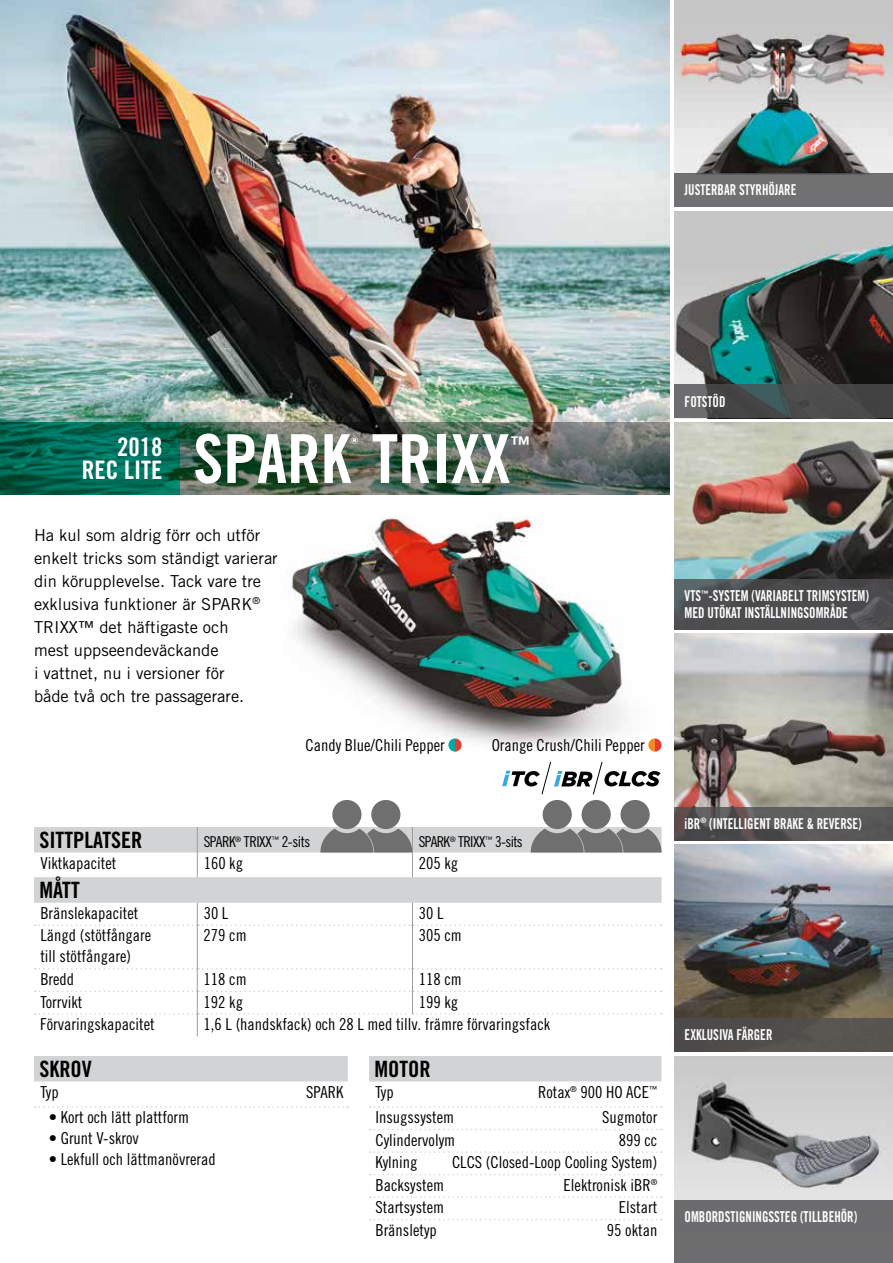
<style>
.page{position:relative;width:893px;height:1263px;background:#fff}
.page>*{position:absolute;margin:0;border:0;box-sizing:border-box;transform-origin:0 0}
.t1{font:67.5px "Trade Gothic LT Std Bd Cn 20";color:#fff}
.t2{font:25.5px "Trade Gothic LT Std Bd Cn 20";color:#fff}
.t3{font:22.5px "Trade Gothic LT Std Bd Cn 20";color:#000}
.t4{font:900 20.25px "Gotham";color:#fff}
.t5{font:20.25px "Trade Gothic LT Std Bd Cn 20";color:#fff}
.t6{font:16.5px/21px "Trade Gothic LT Std Cn 18";color:#000}
.t7{font:16.5px/23.1px "Trade Gothic LT Std";color:#000}
.t8{font:15px/16.5px "Trade Gothic LT Std Bd Cn 20";color:#fff;scale:.86 1}
.t9{font:15px "Trade Gothic LT Std Cn 18";letter-spacing:-.04em;color:#000}
</style>
<div class="page">
<img style="left:291px;top:516px;width:336px;height:231px">
<img style="left:674px;top:0;width:219px;height:173px">
<img style="left:674px;top:211px;width:219px;height:173px">
<img style="left:674px;top:422px;width:219px;height:157px">
<img style="left:674px;top:634px;width:219px;height:173px">
<img style="left:674px;top:845px;width:219px;height:173px">
<img style="left:674px;top:1056px;width:219px;height:144px">
<div style="left:674px;top:173px;width:219px;height:34px;background:#717172"></div>
<svg style="left:674px;top:384px;width:219px;height:34px;background:#4c4e4f"></svg>
<div style="left:674px;top:579px;width:219px;height:50px;background:#4e4e50"></div>
<svg style="left:674px;top:807px;width:219px;height:33px;background:#585555"></svg>
<div style="left:674px;top:1018px;width:219px;height:34px;background:#4e4e50"></div>
<div style="left:674px;top:1200px;width:219px;height:63px;background:#6c6c6e"></div>
<svg style="left:502px;top:761px;width:158px;height:34px"></svg>
<svg style="left:34px;top:827px;width:628px;height:76px;fill:#d1d3d4"></svg>
<hr style="left:412px;top:925px;width:1px;height:44px;background:#9d9d9c">
<svg style="left:197px;top:827px;width:1px;height:50px"></svg>
<svg style="left:35px;top:903px;width:627px;height:23px"></svg>
<hr style="left:197px;top:925px;width:1px;height:44px;background:#9d9d9c">
<svg style="left:35px;top:968px;width:627px;height:68px"></svg>
<div style="left:34px;top:1056px;width:628px;height:25px;background:#d1d3d4"></div>
<svg style="left:35px;top:1106px;width:313px;height:2px"></svg>
<svg style="left:370px;top:1106px;width:292px;height:2px"></svg>
<svg style="left:370px;top:1129px;width:292px;height:1px"></svg>
<svg style="left:370px;top:1151px;width:292px;height:2px"></svg>
<svg style="left:370px;top:1174px;width:292px;height:1px"></svg>
<svg style="left:370px;top:1196px;width:292px;height:2px"></svg>
<svg style="left:370px;top:1219px;width:292px;height:1px"></svg>
<div style="left:332px;top:800px;width:29px;height:29px;background:#706f6f;border-radius:50%"></div>
<div style="left:371px;top:800px;width:29px;height:29px;background:#706f6f;border-radius:50%"></div>
<svg style="left:320px;top:827px;width:93px;height:50px"></svg>
<div style="left:543px;top:800px;width:29px;height:29px;background:#706f6f;border-radius:50%"></div>
<div style="left:582px;top:800px;width:29px;height:29px;background:#706f6f;border-radius:50%"></div>
<div style="left:620px;top:800px;width:30px;height:29px;background:#706f6f;border-radius:50%"></div>
<svg style="left:531px;top:828px;width:131px;height:24px;background:#828181"></svg>
<img style="left:0;top:0;width:670px;height:422px">
<svg style="left:648px;top:738px;width:14px;height:14px"></svg>
<svg style="left:448px;top:738px;width:14px;height:14px"></svg>
<svg style="left:0;top:422px;width:180px;height:73px;background:#006853"></svg>
<img style="left:180px;top:422px;width:490px;height:73px">
<p class="t8" style="left:685px;top:182px;width:131px">JUSTERBAR STYRHÖJARE</p>
<h1 class="t1" style="left:193px;top:418px;width:319px">SPARK TRIXX</h1>
<h2 class="t2" style="left:117px;top:432px;width:47px">2018</h2>
<p class="t5" style="left:511px;top:432px;width:22px">™</p>
<h2 class="t2" style="left:82px;top:455px;width:82px">REC LITE</h2>
<p class="t4" style="left:351px;top:430px;width:9px">®</p>
<p class="t7" style="left:34px;top:523px;width:245px">Ha kul som aldrig förr och utför enkelt tricks som ständigt varierar din körupplevelse. Tack vare tre exklusiva funktioner är SPARK<sup>®<br></sup>TRIXX™ det häftigaste och<br>mest uppseendeväckande<br>i vattnet, nu i versioner för<br>både två och tre passagerare.</p>
<p class="t6" style="left:305px;top:735px;width:141px">Candy Blue/Chili Pepper</p>
<p class="t6" style="left:492px;top:735px;width:155px">Orange Crush/Chili Pepper</p>
<h3 class="t3" style="left:39px;top:826px;width:104px">SITTPLATSER</h3>
<p class="t9" style="left:204px;top:833px;width:108px">SPARK<sup>®</sup> TRIXX<sup>™</sup> 2-sits</p>
<p class="t9" style="left:419px;top:833px;width:105px">SPARK<sup>®</sup> TRIXX<sup>™</sup> 3-sits</p>
<p class="t6" style="left:40px;top:852px;width:78px">Viktkapacitet</p>
<p class="t6" style="left:204px;top:852px;width:41px">160 kg</p>
<p class="t6" style="left:419px;top:852px;width:41px">205 kg</p>
<h3 class="t3" style="left:39px;top:876px;width:42px">MÅTT</h3>
<p class="t6" style="left:40px;top:902px;width:100px">Bränslekapacitet</p>
<p class="t6" style="left:204px;top:902px;width:26px">30 L</p>
<p class="t6" style="left:419px;top:902px;width:26px">30 L</p>
<p class="t6" style="left:40px;top:925px;width:112px">Längd (stötfångare till stötfångare)</p>
<p class="t6" style="left:204px;top:925px;width:45px">279 cm</p>
<p class="t6" style="left:419px;top:925px;width:45px">305 cm</p>
<p class="t6" style="left:40px;top:968px;width:35px">Bredd</p>
<p class="t6" style="left:204px;top:968px;width:45px">118 cm</p>
<p class="t6" style="left:419px;top:968px;width:45px">118 cm</p>
<p class="t6" style="left:40px;top:991px;width:44px">Torrvikt</p>
<p class="t6" style="left:204px;top:991px;width:41px">192 kg</p>
<p class="t6" style="left:419px;top:991px;width:41px">199 kg</p>
<p class="t6" style="left:40px;top:1013px;width:116px">Förvaringskapacitet</p>
<p class="t6" style="left:204px;top:1013px;width:348px">1,6 L (handskfack) och 28 L med tillv. främre förvaringsfack</p>
<h3 class="t3" style="left:39px;top:1055px;width:54px">SKROV</h3>
<h3 class="t3" style="left:374px;top:1055px;width:58px">MOTOR</h3>
<p class="t6" style="left:40px;top:1081px;width:20px">Typ</p>
<p class="t6" style="left:306px;top:1081px;width:39px">SPARK</p>
<p class="t6" style="left:375px;top:1081px;width:20px">Typ</p>
<p class="t6" style="left:538px;top:1081px;width:121px">Rotax<sup>®</sup> 900 HO ACE<sup>™</sup></p>
<p class="t6" style="left:49px;top:1106px;width:142px">• Kort och lätt plattform</p>
<p class="t6" style="left:49px;top:1127px;width:92px">• Grunt V-skrov</p>
<p class="t6" style="left:49px;top:1148px;width:168px">• Lekfull och lättmanövrerad</p>
<p class="t6" style="left:375px;top:1106px;width:80px">Insugssystem</p>
<p class="t6" style="left:602px;top:1106px;width:56px">Sugmotor</p>
<p class="t6" style="left:375px;top:1129px;width:81px">Cylindervolym</p>
<p class="t6" style="left:619px;top:1129px;width:40px">899 cc</p>
<p class="t6" style="left:375px;top:1152px;width:44px">Kylning</p>
<p class="t6" style="left:452px;top:1152px;width:207px">CLCS (Closed-Loop Cooling System)</p>
<p class="t6" style="left:375px;top:1174px;width:70px">Backsystem</p>
<p class="t6" style="left:564px;top:1174px;width:95px">Elektronisk iBR<sup>®</sup></p>
<p class="t6" style="left:375px;top:1197px;width:70px">Startsystem</p>
<p class="t6" style="left:619px;top:1197px;width:40px">Elstart</p>
<p class="t6" style="left:375px;top:1219px;width:63px">Bränsletyp</p>
<p class="t6" style="left:607px;top:1219px;width:52px">95 oktan</p>
<p class="t8" style="left:685px;top:393px;width:49px">FOTSTÖD</p>
<p class="t8" style="left:685px;top:588px;width:216px">VTS<sup>™</sup>-SYSTEM (VARIABELT TRIMSYSTEM)<br>MED UTÖKAT INSTÄLLNINGSOMRÅDE</p>
<p class="t8" style="left:685px;top:815px;width:208px">iBR<sup>®</sup> (INTELLIGENT BRAKE &amp; REVERSE)</p>
<p class="t8" style="left:685px;top:1026px;width:104px">EXKLUSIVA FÄRGER</p>
<p class="t8" style="left:685px;top:1208px;width:202px">OMBORDSTIGNINGSSTEG (TILLBEHÖR)</p>
</div>
